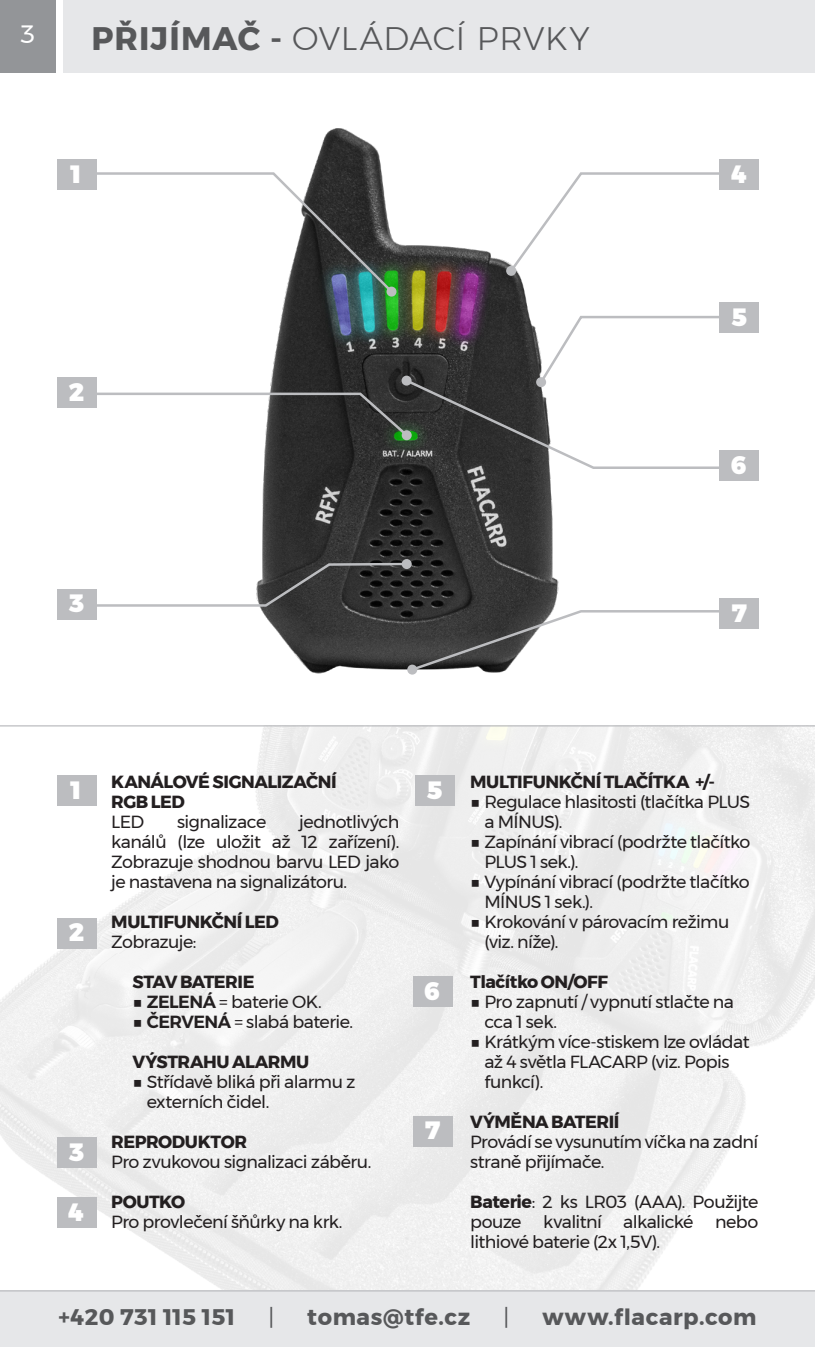
<style>
.page{position:relative;width:815px;height:1347px;background:#fff}
.page>*{position:absolute;margin:0;border:0;box-sizing:border-box;transform-origin:0 0}
.Nadpis_1{font:300 32.5px "Montserrat";letter-spacing:.025em;color:#57585a}
.t1{font:900 25px "Montserrat";color:#fff}
.t2{font:25px "Montserrat";color:#fff}
.t3{font:700 22.5px "Montserrat";letter-spacing:.025em;color:#57585a}
.t4{font:22.5px "Montserrat";color:#57585a}
.t5{font:17.5px/20px "Montserrat";letter-spacing:-.03em;color:#231f20}
.t6{font:700 17.5px/20px "Montserrat";letter-spacing:-.03em;color:#231f20}
.s1{font-weight:700}
.s2{font-weight:600}
</style>
<div class="page">
<img style="left:262px;top:128px;width:291px;height:547px">
<hr style="left:0;top:725px;width:815px;height:1px;background:#bcbdc0">
<svg style="left:93px;top:171px;width:302px;height:124px"></svg>
<div style="left:387px;top:287px;width:10px;height:10px;background:#bcbdc0;border-radius:50%"></div>
<svg style="left:402px;top:559px;width:10px;height:10px"></svg>
<svg style="left:508px;top:171px;width:215px;height:103px"></svg>
<div style="left:506px;top:266px;width:10px;height:10px;background:#bcbdc0;border-radius:50%"></div>
<svg style="left:96px;top:314px;width:627px;height:156px"></svg>
<div style="left:402px;top:375px;width:10px;height:10px;background:#bcbdc0;border-radius:50%"></div>
<svg style="left:93px;top:561px;width:630px;height:112px"></svg>
<div style="left:407px;top:664px;width:10px;height:10px;background:#bcbdc0;border-radius:50%"></div>
<div style="left:57px;top:159px;width:39px;height:30px;background:#bcbdc0"></div>
<div style="left:57px;top:775px;width:39px;height:31px;background:#bcbdc0"></div>
<div style="left:415px;top:775px;width:40px;height:31px;background:#bcbdc0"></div>
<div style="left:57px;top:917px;width:39px;height:31px;background:#bcbdc0"></div>
<div style="left:413px;top:976px;width:39px;height:30px;background:#bcbdc0"></div>
<div style="left:57px;top:1137px;width:39px;height:30px;background:#bcbdc0"></div>
<div style="left:413px;top:1115px;width:39px;height:31px;background:#bcbdc0"></div>
<div style="left:57px;top:1197px;width:39px;height:30px;background:#bcbdc0"></div>
<div style="left:720px;top:159px;width:39px;height:30px;background:#bcbdc0"></div>
<div style="left:720px;top:302px;width:39px;height:30px;background:#bcbdc0"></div>
<div style="left:57px;top:377px;width:39px;height:31px;background:#bcbdc0"></div>
<div style="left:720px;top:450px;width:39px;height:30px;background:#bcbdc0"></div>
<div style="left:720px;top:598px;width:39px;height:30px;background:#bcbdc0"></div>
<div style="left:57px;top:589px;width:39px;height:30px;background:#bcbdc0"></div>
<div style="left:0;top:0;width:56px;height:72px;background:#939598"></div>
<div style="left:0;top:1290px;width:815px;height:56px;background:#e6e7e9"></div>
<hr style="left:0;top:1290px;width:815px;height:1px;background:#bcbdc0">
<div style="left:63px;top:0;width:752px;height:72px;background:#e6e7e9"></div>
<h2 class="t2" style="left:21px;top:15px;width:16px">3</h2>
<p class="Nadpis_1" style="left:91px;top:14px;width:500px"><span class="s1">PŘIJÍMAČ -</span> OVLÁDACÍ PRVKY</p>
<p class="t1" style="left:71px;top:153px;width:12px">1</p>
<p class="t1" style="left:69px;top:371px;width:17px">2</p>
<p class="t1" style="left:69px;top:583px;width:17px">3</p>
<p class="t1" style="left:732px;top:153px;width:17px">4</p>
<p class="t1" style="left:732px;top:296px;width:17px">5</p>
<p class="t1" style="left:732px;top:444px;width:17px">6</p>
<p class="t1" style="left:732px;top:592px;width:17px">7</p>
<p class="t6" style="left:111px;top:771px;width:227px">KANÁLOVÉ SIGNALIZAČNÍ<br>RGB LED</p>
<p class="t5" style="left:111px;top:811px;width:34px">LED</p>
<p class="t5" style="left:177px;top:811px;width:91px">signalizace</p>
<p class="t1" style="left:71px;top:770px;width:12px">1</p>
<p class="t1" style="left:427px;top:770px;width:17px">5</p>
<p class="t5" style="left:111px;top:811px;width:290px;text-align:justify;text-indent:188px">jednotlivých kanálů (lze uložit až 12 zařízení).<br>Zobrazuje shodnou barvu LED jako je nastavena na signalizátoru.</p>
<p class="t6" style="left:111px;top:911px;width:169px">MULTIFUNKČNÍ LED</p>
<p class="t5" style="left:111px;top:931px;width:87px">Zobrazuje:</p>
<p class="t6" style="left:133px;top:971px;width:123px">STAV BATERIE</p>
<p class="t5" style="left:133px;top:991px;width:191px">■ <span class="s2">ZELENÁ</span> = baterie OK.</p>
<p class="t5" style="left:133px;top:1011px;width:222px">■ <span class="s2">ČERVENÁ</span> = slabá baterie.</p>
<p class="t6" style="left:133px;top:1051px;width:178px">VÝSTRAHU ALARMU</p>
<p class="t5" style="left:147px;top:1071px;width:210px;text-indent:-14px">■ Střídavě bliká při alarmu z externích čidel.</p>
<p class="t6" style="left:111px;top:1131px;width:137px">REPRODUKTOR</p>
<p class="t5" style="left:111px;top:1151px;width:262px">Pro zvukovou signalizaci záběru.</p>
<p class="t6" style="left:111px;top:1191px;width:76px">POUTKO</p>
<p class="t5" style="left:111px;top:1211px;width:233px">Pro provlečení šňůrky na krk.</p>
<p class="t1" style="left:69px;top:912px;width:17px">2</p>
<p class="t1" style="left:425px;top:970px;width:17px">6</p>
<p class="t1" style="left:425px;top:1109px;width:17px">7</p>
<p class="t1" style="left:69px;top:1131px;width:17px">3</p>
<p class="t1" style="left:69px;top:1191px;width:17px">4</p>
<p class="t6" style="left:470px;top:771px;width:246px">MULTIFUNKČNÍ TLAČÍTKA +/-</p>
<p class="t5" style="left:484px;top:791px;width:267px;text-indent:-14px">■ Regulace hlasitosti (tlačítka PLUS a MÍNUS).</p>
<p class="t5" style="left:484px;top:831px;width:267px;text-indent:-14px">■ Zapínání vibrací (podržte tlačítko<br>PLUS 1 sek.).</p>
<p class="t5" style="left:484px;top:871px;width:267px;text-indent:-14px">■ Vypínání vibrací (podržte tlačítko<br>MÍNUS 1 sek.).</p>
<p class="t5" style="left:484px;top:911px;width:246px;text-indent:-14px">■ Krokování v párovacím režimu (viz. níže).</p>
<p class="t6" style="left:470px;top:971px;width:139px">Tlačítko ON/OFF</p>
<p class="t5" style="left:484px;top:991px;width:251px;text-indent:-14px">■ Pro zapnutí / vypnutí stlačte na cca 1 sek.</p>
<p class="t5" style="left:484px;top:1031px;width:267px;text-indent:-14px">■ Krátkým více-stiskem lze ovládat až 4 světla FLACARP (viz. Popis funkcí).</p>
<p class="t6" style="left:470px;top:1111px;width:151px">VÝMĚNA BATERIÍ</p>
<p class="t5" style="left:470px;top:1131px;width:290px">Provádí se vysunutím víčka na zadní straně přijímače.</p>
<p class="t5" style="left:470px;top:1191px;width:290px;text-align:justify"><span class="s1">Baterie</span>: 2 ks LR03 (AAA). Použijte pouze kvalitní alkalické nebo lithiové baterie (2x 1,5V).</p>
<p class="t3" style="left:59px;top:1299px;width:178px">+420 731 115 151</p>
<p class="t4" style="left:268px;top:1299px;width:7px">|</p>
<p class="t3" style="left:307px;top:1299px;width:164px">tomas@tfe.cz</p>
<p class="t4" style="left:503px;top:1299px;width:7px">|</p>
<p class="t3" style="left:542px;top:1299px;width:216px">www.flacarp.com</p>
</div>
